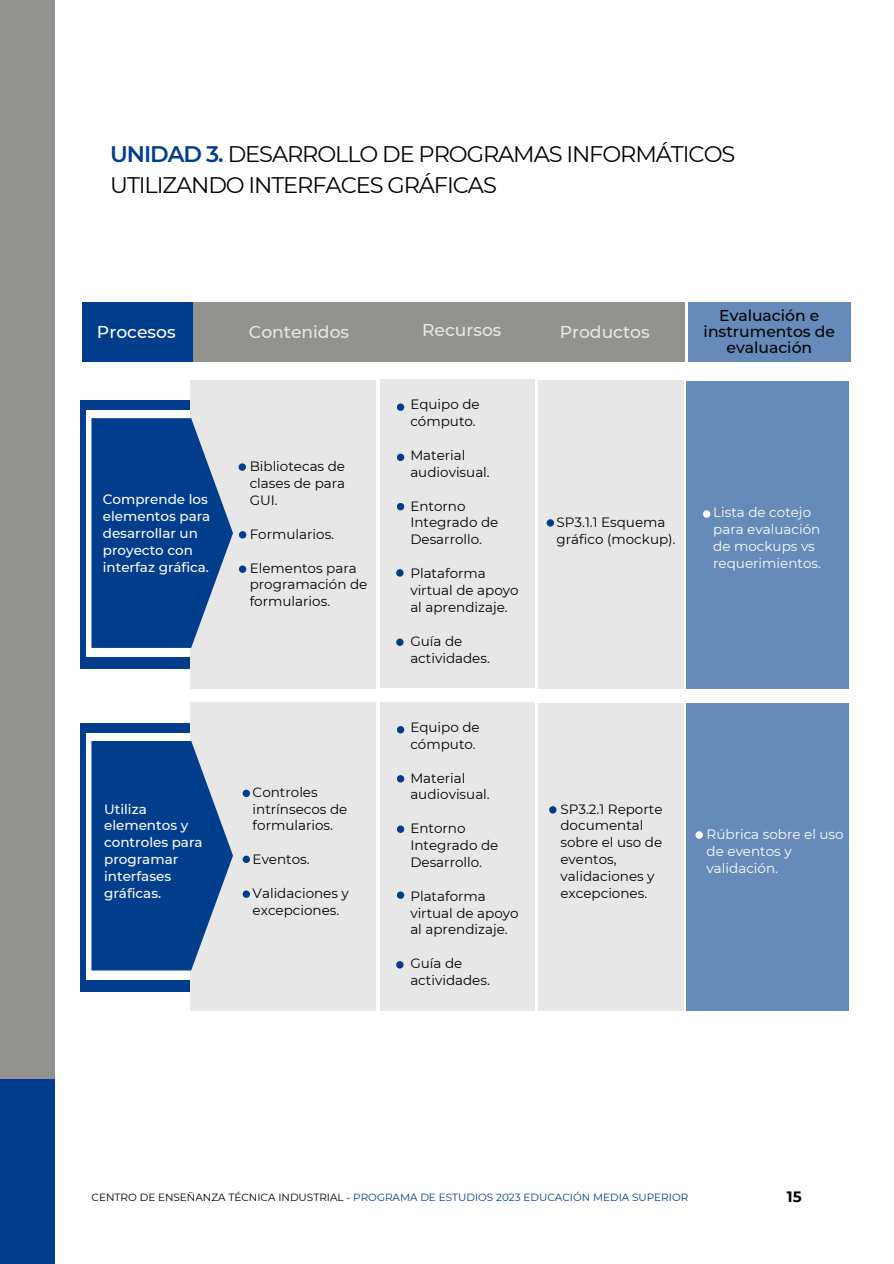
<style>
.page{position:relative;width:894px;height:1264px;background:#fff}
.page>*{position:absolute;margin:0;border:0;box-sizing:border-box;transform-origin:0 0}
.t1{font:22.5px/31.5px "Montserrat";letter-spacing:-.05em;color:#000}
.t2{font:500 17.1px "Montserrat";color:#e8e7e7}
.t3{font:500 17.1px "Montserrat";color:#fff}
.t4{font:500 15.6px/15.8px "Montserrat";color:#000;text-align:center}
.t5{font:700 15px "Montserrat";color:#000}
.t6{font:13.5px/16.8px "Montserrat";color:#000}
.t7{font:500 13.5px/16.8px "Montserrat";color:#fff}
.t8{font:13.5px/16.8px "Montserrat";color:#fff}
.t9{font:10.5px "Montserrat";color:#013d8d}
.s1{font-weight:600;color:#013d8d}
.s2{color:#000}
</style>
<div class="page">
<div style="left:80px;top:401px;width:111px;height:268px;background:#013d8d"></div>
<div style="left:86px;top:411px;width:583px;height:246px;background:#fff"></div>
<div style="left:191px;top:380px;width:185px;height:308px;background:#e8e7e7"></div>
<div style="left:380px;top:380px;width:154px;height:308px;background:#e8e7e7"></div>
<div style="left:538px;top:380px;width:145px;height:308px;background:#e8e7e7"></div>
<svg style="left:91px;top:418px;width:142px;height:230px;background:#23569a"></svg>
<div style="left:397px;top:403px;width:7px;height:8px;background:#013d8d;border-radius:50%"></div>
<div style="left:397px;top:453px;width:7px;height:8px;background:#013d8d;border-radius:50%"></div>
<div style="left:397px;top:503px;width:7px;height:7px;background:#013d8d;border-radius:50%"></div>
<div style="left:546px;top:519px;width:8px;height:7px;background:#013d8d;border-radius:50%"></div>
<div style="left:686px;top:381px;width:162px;height:307px;background:#668aba"></div>
<svg style="left:702px;top:510px;width:8px;height:8px"></svg>
<div style="left:82px;top:302px;width:602px;height:60px;background:#92928e"></div>
<div style="left:82px;top:302px;width:110px;height:60px;background:#013d8d"></div>
<div style="left:688px;top:302px;width:162px;height:60px;background:#668aba"></div>
<div style="left:0;top:0;width:55px;height:1092px;background:#92928e"></div>
<div style="left:0;top:1078px;width:55px;height:185px;background:#013d8d"></div>
<div style="left:396px;top:569px;width:7px;height:7px;background:#013d8d;border-radius:50%"></div>
<div style="left:239px;top:565px;width:7px;height:8px;background:#013d8d;border-radius:50%"></div>
<div style="left:239px;top:531px;width:7px;height:7px;background:#013d8d;border-radius:50%"></div>
<div style="left:396px;top:638px;width:7px;height:8px;background:#013d8d;border-radius:50%"></div>
<div style="left:80px;top:723px;width:111px;height:268px;background:#013d8d"></div>
<div style="left:86px;top:733px;width:583px;height:246px;background:#fff"></div>
<div style="left:191px;top:702px;width:185px;height:309px;background:#e8e7e7"></div>
<div style="left:380px;top:702px;width:154px;height:309px;background:#e8e7e7"></div>
<div style="left:538px;top:703px;width:145px;height:308px;background:#e8e7e7"></div>
<svg style="left:91px;top:740px;width:142px;height:230px;background:#24579b"></svg>
<div style="left:397px;top:726px;width:7px;height:7px;background:#013d8d;border-radius:50%"></div>
<div style="left:397px;top:775px;width:7px;height:7px;background:#013d8d;border-radius:50%"></div>
<div style="left:397px;top:825px;width:7px;height:8px;background:#013d8d;border-radius:50%"></div>
<div style="left:549px;top:806px;width:7px;height:7px;background:#013d8d;border-radius:50%"></div>
<div style="left:686px;top:704px;width:162px;height:307px;background:#668aba"></div>
<div style="left:695px;top:831px;width:7px;height:7px;background:#fff;border-radius:50%"></div>
<div style="left:397px;top:891px;width:7px;height:7px;background:#013d8d;border-radius:50%"></div>
<div style="left:242px;top:789px;width:8px;height:8px;background:#013d8d;border-radius:50%"></div>
<div style="left:242px;top:855px;width:8px;height:8px;background:#013d8d;border-radius:50%"></div>
<div style="left:242px;top:890px;width:8px;height:7px;background:#013d8d;border-radius:50%"></div>
<div style="left:396px;top:961px;width:7px;height:7px;background:#013d8d;border-radius:50%"></div>
<div style="left:238px;top:463px;width:8px;height:8px;background:#013d8d;border-radius:50%"></div>
<h4 class="t1" style="left:110px;top:138px;width:626px"><span class="s1">UNIDAD 3.</span> DESARROLLO DE PROGRAMAS INFORMÁTICOS<br>UTILIZANDO INTERFACES GRÁFICAS</h4>
<h4 class="t3" style="left:97px;top:321px;width:80px">Procesos</h4>
<h4 class="t2" style="left:249px;top:321px;width:102px">Contenidos</h4>
<h3 class="t2" style="left:422px;top:319px;width:81px">Recursos</h3>
<h4 class="t2" style="left:559px;top:321px;width:91px">Productos</h4>
<h4 class="t4" style="left:703px;top:307px;width:133px">Evaluación e instrumentos de evaluación</h4>
<h1 class="t7" style="left:103px;top:491px;width:109px">Comprende los elementos para desarrollar un proyecto con interfaz gráfica.</h1>
<h2 class="t6" style="left:249px;top:458px;width:97px;text-align:justify">Bibliotecas de clases de para GUI.</h2>
<h2 class="t6" style="left:249px;top:525px;width:86px">Formularios.</h2>
<h2 class="t6" style="left:249px;top:559px;width:119px">Elementos para programación de formularios.</h2>
<h4 class="t7" style="left:104px;top:800px;width:100px">Utiliza elementos y controles para programar interfases gráficas.</h4>
<h4 class="t6" style="left:252px;top:783px;width:96px">Controles intrínsecos de formularios.</h4>
<h4 class="t6" style="left:252px;top:851px;width:59px">Eventos.</h4>
<h4 class="t6" style="left:252px;top:884px;width:98px">Validaciones y excepciones.</h4>
<h2 class="t6" style="left:410px;top:396px;width:71px">Equipo de cómputo.</h2>
<h4 class="t6" style="left:410px;top:446px;width:81px">Material audiovisual.</h4>
<h4 class="t6" style="left:410px;top:497px;width:89px">Entorno<br>Integrado de<br>Desarrollo.</h4>
<h4 class="t6" style="left:410px;top:565px;width:110px">Plataforma virtual de apoyo al aprendizaje.</h4>
<h4 class="t6" style="left:410px;top:632px;width:81px">Guía de actividades.</h4>
<h4 class="t6" style="left:410px;top:718px;width:71px">Equipo de cómputo.</h4>
<h3 class="t6" style="left:410px;top:769px;width:81px">Material audiovisual.</h3>
<h2 class="t6" style="left:410px;top:820px;width:89px">Entorno<br>Integrado de<br>Desarrollo.</h2>
<h4 class="t6" style="left:410px;top:887px;width:110px">Plataforma virtual de apoyo al aprendizaje.</h4>
<h4 class="t6" style="left:410px;top:955px;width:81px">Guía de actividades.</h4>
<h4 class="t6" style="left:556px;top:513px;width:120px">SP3.1.1 Esquema gráfico (mockup).</h4>
<h4 class="t8" style="left:713px;top:504px;width:109px">Lista de cotejo para evaluación de mockups vs requerimientos.</h4>
<p class="t6" style="left:560px;top:800px;width:103px">SP3.2.1 Reporte documental sobre el uso de eventos, validaciones y excepciones.</p>
<p class="t8" style="left:706px;top:825px;width:138px">Rúbrica sobre el uso de eventos y validación.</p>
<h4 class="t9" style="left:92px;top:1191px;width:598px"><span class="s2">CENTRO DE ENSEÑANZA TÉCNICA INDUSTRIAL -</span> PROGRAMA DE ESTUDIOS 2023 EDUCACIÓN MEDIA SUPERIOR</h4>
<h4 class="t5" style="left:786px;top:1187px;width:16px">15</h4>
</div>
